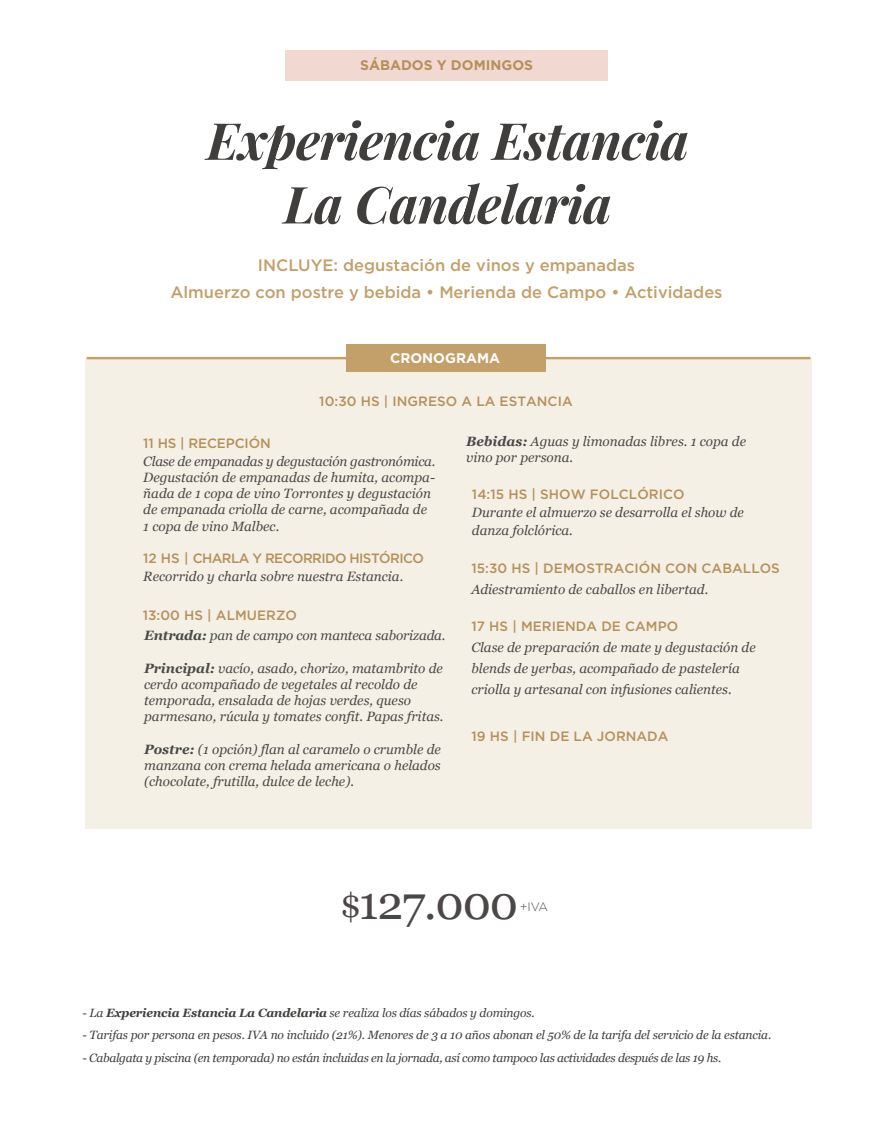
<style>
.page{position:relative;width:893px;height:1123px;background:#fff}
.page>*{position:absolute;margin:0;border:0;box-sizing:border-box;transform-origin:0 0}
.t1{font:italic 700 51.15px/63.6px "Playfair Display";letter-spacing:-.01em;color:#403e3c;text-align:center}
.t2{font:46.2px "Georgia";letter-spacing:-.025em;color:#4b4746}
.t3{font:500 16.5px/27px "Gotham";color:#c39f69;text-align:center}
.t4{font:700 13.95px "Gotham";color:#b5905a}
.t5{font:700 13.95px "Gotham";color:#fff}
.t6{font:italic 13.5px/16.2px "Georgia";color:#4a4a49}
.t7{font:500 13.5px "Gotham";letter-spacing:.005em;color:#b5905a}
.t8{font:500 13.5px "Gotham";letter-spacing:-.04em;color:#b5905a}
.t9{font:300 12.15px "Gotham";color:#4b4746}
.t10{font:italic 12px "Georgia";letter-spacing:-.01em;color:#413e3c}
.s1{font-weight:700}
.s2{font-size:34.5px}
</style>
<div class="page">
<div style="left:285px;top:51px;width:323px;height:30px;background:#f1d9d1"></div>
<div style="left:85px;top:358px;width:727px;height:470px;background:#f4f0e5"></div>
<hr style="left:87px;top:357px;width:723px;height:2px;background:#c39f69">
<div style="left:347px;top:344px;width:199px;height:28px;background:#c39f69"></div>
<p class="t4" style="left:360px;top:57px;width:174px">SÁBADOS Y DOMINGOS</p>
<h1 class="t1" style="left:207px;top:105px;width:484px">Experiencia Estancia<br>La Candelaria</h1>
<p class="t3" style="left:170px;top:251px;width:554px">INCLUYE: degustación de vinos y empanadas<br>Almuerzo con postre y bebida • Merienda de Campo • Actividades</p>
<p class="t5" style="left:390px;top:349px;width:112px">CRONOGRAMA</p>
<p class="t7" style="left:319px;top:392px;width:255px">10:30 HS | INGRESO A LA ESTANCIA</p>
<p class="t7" style="left:143px;top:434px;width:129px">11 HS | RECEPCIÓN</p>
<p class="t6" style="left:143px;top:453px;width:294px">Clase de empanadas y degustación gastronómica.<br>Degustación de empanadas de humita, acompa&shy;ñada de 1 copa de vino Torrontes y degustación de empanada criolla de carne, acompañada de 1 copa de vino Malbec.</p>
<p class="t8" style="left:143px;top:549px;width:282px">12 HS | CHARLA Y RECORRIDO HISTÓRICO</p>
<p class="t6" style="left:143px;top:568px;width:262px">Recorrido y charla sobre nuestra Estancia.</p>
<p class="t7" style="left:143px;top:606px;width:156px">13:00 HS | ALMUERZO</p>
<p class="t6" style="left:144px;top:627px;width:303px"><span class="s1">Entrada:</span> pan de campo con manteca saborizada.</p>
<p class="t6" style="left:144px;top:660px;width:301px"><span class="s1">Principal:</span> vacío, asado, chorizo, matambrito de cerdo acompañado de vegetales al recoldo de temporada, ensalada de hojas verdes, queso parmesano, rúcula y tomates confit. Papas fritas.</p>
<p class="t6" style="left:144px;top:741px;width:298px;text-align:justify"><span class="s1">Postre:</span> (1 opción) flan al caramelo o crumble de manzana con crema helada americana o helados (chocolate, frutilla, dulce de leche).</p>
<p class="t6" style="left:466px;top:433px;width:281px"><span class="s1">Bebidas:</span> Aguas y limonadas libres. 1 copa de vino por persona.</p>
<p class="t7" style="left:472px;top:485px;width:214px">14:15 HS | SHOW FOLCLÓRICO</p>
<p class="t6" style="left:472px;top:503px;width:274px;line-height:18px">Durante el almuerzo se desarrolla el show de danza folclórica.</p>
<p class="t7" style="left:471px;top:559px;width:310px">15:30 HS | DEMOSTRACIÓN CON CABALLOS</p>
<p class="t6" style="left:471px;top:581px;width:238px">Adiestramiento de caballos en libertad.</p>
<p class="t7" style="left:471px;top:617px;width:208px">17 HS | MERIENDA DE CAMPO</p>
<p class="t6" style="left:471px;top:637px;width:286px;line-height:21px">Clase de preparación de mate y degustación de blends de yerbas, acompañado de pastelería criolla y artesanal con infusiones calientes.</p>
<p class="t7" style="left:471px;top:727px;width:199px">19 HS | FIN DE LA JORNADA</p>
<h2 class="t2" style="left:340px;top:874px;width:179px"><span class="s2">$</span>127.000</h2>
<p class="t9" style="left:520px;top:899px;width:30px">+IVA</p>
<p class="t10" style="left:82px;top:1005px;width:454px">- La <span class="s1">Experiencia Estancia La Candelaria</span> se realiza los días sábados y domingos.</p>
<p class="t10" style="left:82px;top:1027px;width:690px">- Tarifas por persona en pesos. IVA no incluido (21%). Menores de 3 a 10 años abonan el 50% de la tarifa del servicio de la estancia.</p>
<p class="t10" style="left:82px;top:1050px;width:640px">- Cabalgata y piscina (en temporada) no están incluidas en la jornada, así como tampoco las actividades después de las 19 hs.</p>
</div>
